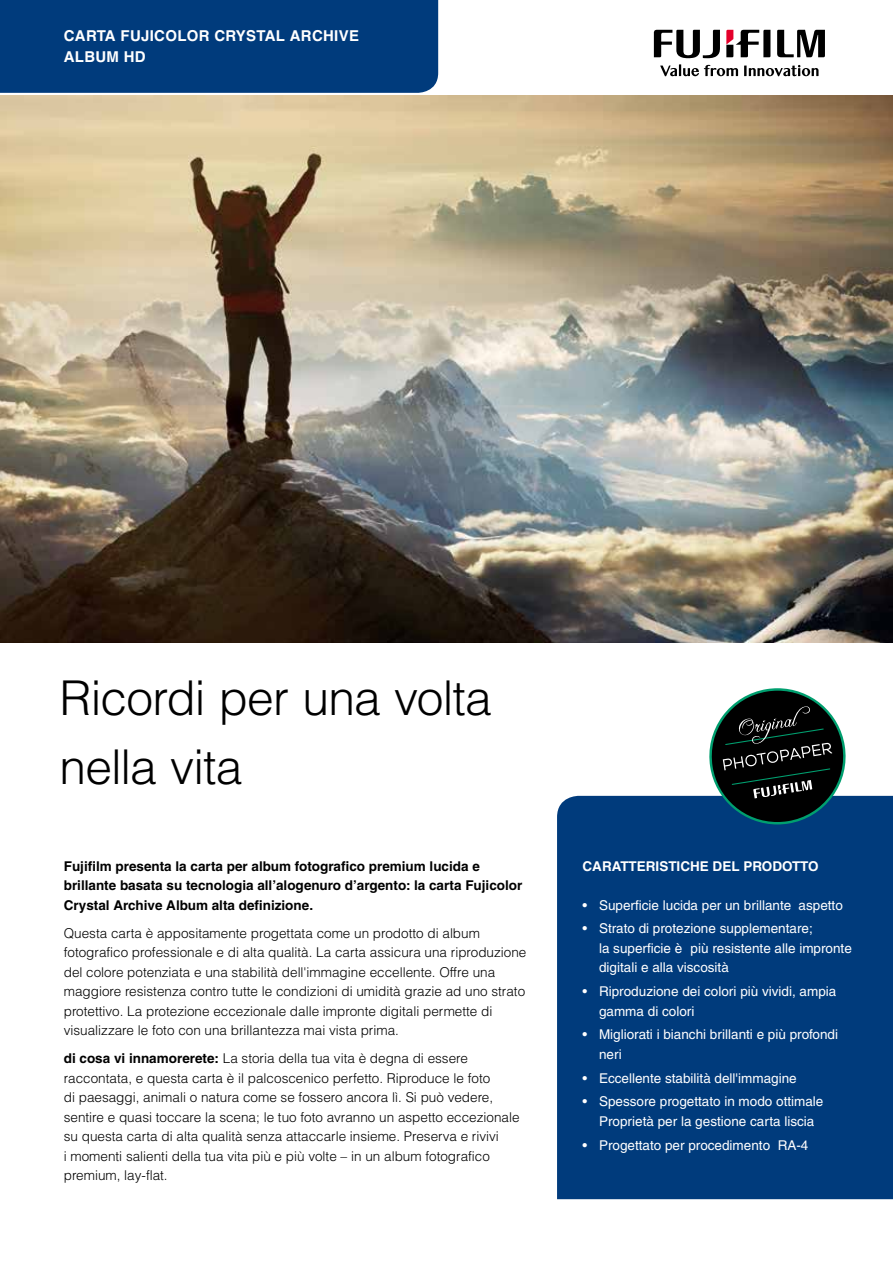
<style>
.page{position:relative;width:893px;height:1263px;background:#fff}
.page>*{position:absolute;margin:0;border:0;box-sizing:border-box;transform-origin:0 0}
.t1{font:300 48px/69px "Helvetica LT Pro";letter-spacing:-.015em;color:#000}
.t2{font:700 15px/21px "Helvetica LT Pro";letter-spacing:.02em;color:#fff}
.t3{font:300 13.5px/19.5px "Helvetica LT Pro";color:#000}
.t4{font:13.5px/19.5px "Helvetica LT Pro";color:#fff}
.t5{font:700 13.5px/19.5px "Helvetica LT Pro";color:#000}
.t6{font:700 13.5px "Helvetica LT Pro";color:#fff}
.s1{font-weight:700}
</style>
<div class="page">
<svg style="left:0;top:0;width:442px;height:96px;background:#114783"></svg>
<svg style="left:777px;top:30px;width:48px;height:27px"></svg>
<svg style="left:654px;top:30px;width:66px;height:28px"></svg>
<svg style="left:726px;top:30px;width:44px;height:27px"></svg>
<svg style="left:660px;top:64px;width:78px;height:12px"></svg>
<svg style="left:744px;top:65px;width:74px;height:11px"></svg>
<div style="left:557px;top:796px;width:336px;height:403px;background:#003b7c"></div>
<svg style="left:706px;top:688px;width:143px;height:140px"></svg>
<img style="left:0;top:96px;width:893px;height:546px">
<div style="left:57px;top:18px;width:325px;height:51px;background:#003b7c"></div>
<p class="t2" style="left:68px;top:25px;width:241px">FUJICOLOR CRYSTAL ARCHIVE<br>ALBUM HD PAPER</p>
<p class="t2" style="left:64px;top:25px;width:297px">CARTA FUJICOLOR CRYSTAL ARCHIVE<br>ALBUM HD</p>
<h1 class="t1" style="left:60px;top:663px;width:434px">Ricordi per una volta nella vita</h1>
<p class="t5" style="left:64px;top:856px;width:460px">Fujifilm presenta la carta per album fotografico premium lucida e brillante basata su tecnologia all’alogenuro d’argento: la carta Fujicolor<br>Crystal Archive Album alta definizione.</p>
<p class="t3" style="left:64px;top:923px;width:464px">Questa carta è appositamente progettata come un prodotto di album fotografico professionale e di alta qualità. La carta assicura una riproduzione del colore potenziata e una stabilità dell'immagine eccellente. Offre una maggiore resistenza contro tutte le condizioni di umidità grazie ad uno strato protettivo. La protezione eccezionale dalle impronte digitali permette di visualizzare le foto con una brillantezza mai vista prima.</p>
<p class="t3" style="left:64px;top:1049px;width:457px"><span class="s1">di cosa vi innamorerete:</span> La storia della tua vita è degna di essere raccontata, e questa carta è il palcoscenico perfetto. Riproduce le foto<br>di paesaggi, animali o natura come se fossero ancora lì. Si può vedere, sentire e quasi toccare la scena; le tuo foto avranno un aspetto eccezionale su questa carta di alta qualità senza attaccarle insieme. Preserva e rivivi<br>i momenti salienti della tua vita più e più volte – in un album fotografico premium, lay-flat.</p>
<p class="t6" style="left:583px;top:858px;width:237px">CARATTERISTICHE DEL PRODOTTO</p>
<p class="t4" style="left:583px;top:895px;width:262px">• Superficie lucida per un brillante aspetto</p>
<p class="t4" style="left:599px;top:919px;width:254px;text-indent:-16px">• Strato di protezione supplementare;<br>la superficie è più resistente alle impronte digitali e alla viscosità</p>
<p class="t4" style="left:599px;top:981px;width:239px;text-indent:-16px">• Riproduzione dei colori più vividi, ampia gamma di colori</p>
<p class="t4" style="left:599px;top:1025px;width:240px;text-indent:-16px">• Migliorati i bianchi brillanti e più profondi neri</p>
<p class="t4" style="left:583px;top:1068px;width:216px">• Eccellente stabilità dell'immagine</p>
<p class="t4" style="left:583px;top:1092px;width:242px;text-align:center">• Spessore progettato in modo ottimale<br>Proprietà per la gestione carta liscia</p>
<p class="t4" style="left:583px;top:1135px;width:227px">• Progettato per procedimento RA-4</p>
</div>
